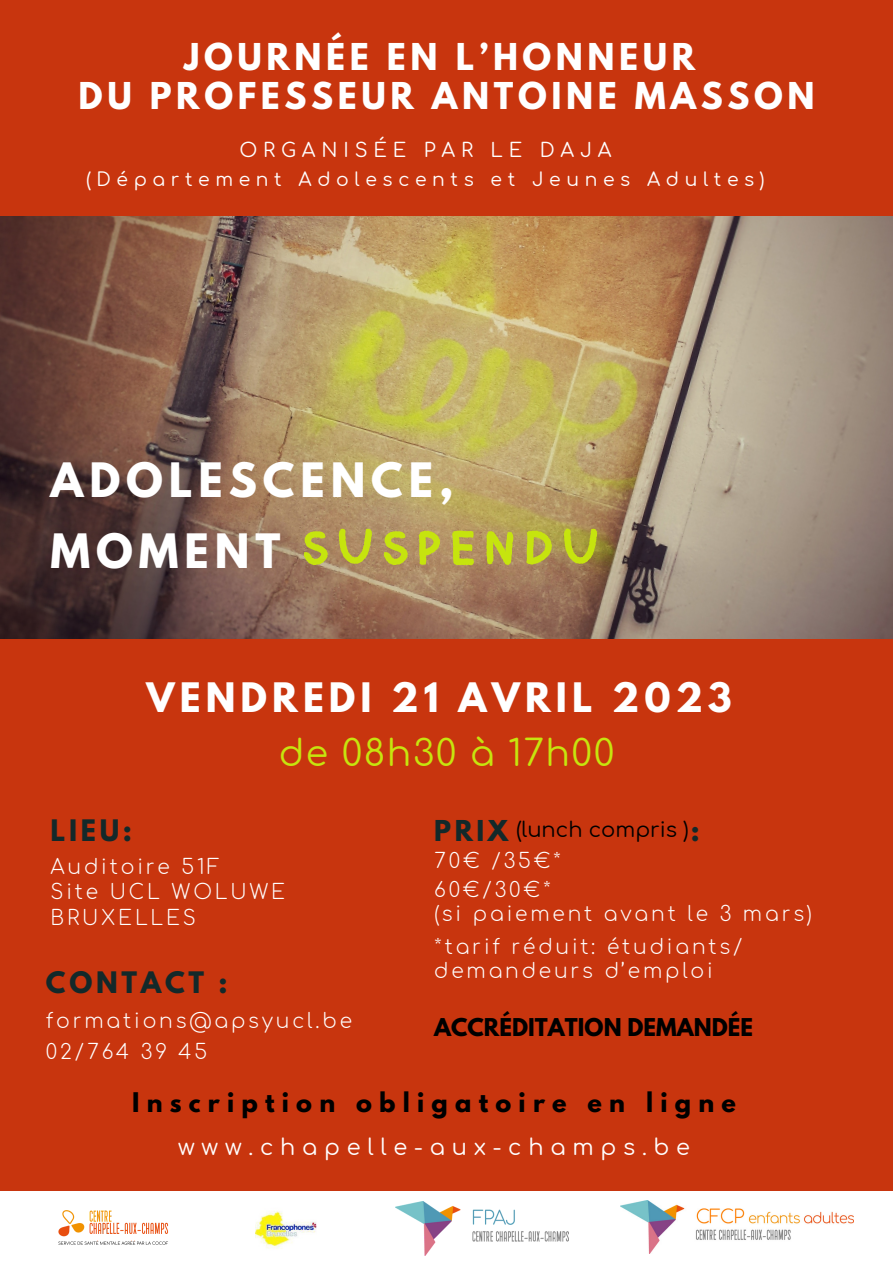
<style>
.page{position:relative;width:893px;height:1263px;background:#c8350e}
.page>*{position:absolute;margin:0;border:0;box-sizing:border-box;transform-origin:0 0}
.t1{font:50.25px "puimek";letter-spacing:.14em;color:#c6e40e}
.t2{font:700 42px "League Spartan";letter-spacing:.14em;color:#fff}
.t3{font:36.38px "Comfortaa";letter-spacing:.04em;color:#c6e40e}
.t4{font:700 36px "League Spartan";letter-spacing:.14em;color:#fff}
.t5{font:700 32.78px/38.8px "League Spartan";letter-spacing:.14em;color:#fff;text-align:center}
.t6{font:700 26.25px "League Spartan";letter-spacing:.14em;color:#13292a}
.t7{font:700 25.5px "League Spartan";color:#13292a}
.t8{font:700 24px "League Spartan";letter-spacing:.3em;color:#000}
.t9{font:22.5px "Comfortaa";letter-spacing:.3em;color:#fff}
.t10{font:700 21.75px "League Spartan";color:#000}
.t11{font:21px "Comfortaa";color:#000}
.t12{font:300 20.25px/25.7px "Comfortaa";letter-spacing:.14em;color:#fff}
.t13{font:19.5px "Comfortaa";letter-spacing:.3em;color:#fff}
.t14{font:18.75px "Comfortaa";letter-spacing:.3em;color:#fff}
.s1{font-family:"League Spartan";font-weight:700;font-size:42px;color:#fff}
</style>
<div class="page">
<img style="left:0;top:217px;width:893px;height:421px">
<div style="left:0;top:1191px;width:893px;height:72px;background:#fff"></div>
<img style="left:58px;top:1210px;width:110px;height:35px">
<img style="left:396px;top:1202px;width:172px;height:54px">
<img style="left:256px;top:1210px;width:60px;height:39px">
<img style="left:620px;top:1200px;width:234px;height:53px">
<h3 class="t5" style="left:79px;top:41px;width:737px">JOURNÉE EN L’HONNEUR<br>DU PROFESSEUR ANTOINE MASSON</h3>
<p class="t13" style="left:239px;top:139px;width:374px">ORGANISÉE PAR LE DAJA</p>
<p class="t14" style="left:86px;top:170px;width:680px">(Département Adolescents et Jeunes Adultes)</p>
<h2 class="t2" style="left:51px;top:460px;width:405px">ADOLESCENCE,</h2>
<h1 class="t1" style="left:51px;top:500px;width:550px"><span class="s1">MOMENT</span> SUSPENDU</h1>
<h3 class="t4" style="left:147px;top:680px;width:586px">VENDREDI 21 AVRIL 2023</h3>
<h3 class="t3" style="left:279px;top:733px;width:337px">de 08h30 à 17h00</h3>
<p class="t6" style="left:51px;top:818px;width:83px">LIEU:</p>
<p class="t12" style="left:51px;top:854px;width:236px">Auditoire 51F<br>Site UCL WOLUWE<br>BRUXELLES</p>
<p class="t6" style="left:46px;top:969px;width:183px">CONTACT :</p>
<p class="t12" style="left:46px;top:1006px;width:308px;line-height:30.8px">formations@apsyucl.be<br>02/764 39 45</p>
<p class="t7" style="left:434px;top:818px;width:76px">PRIX</p>
<p class="t7" style="left:691px;top:818px;width:10px">:</p>
<p class="t12" style="left:434px;top:846px;width:128px;line-height:29.2px">70€ /35€*<br>60€/30€*</p>
<p class="t12" style="left:434px;top:898px;width:379px;line-height:32.6px">(si paiement avant le 3 mars) *tarif réduit: étudiants/</p>
<p class="t12" style="left:434px;top:958px;width:280px">demandeurs d’emploi</p>
<p class="t11" style="left:516px;top:819px;width:174px">(lunch compris )</p>
<p class="t10" style="left:434px;top:1016px;width:320px">ACCRÉDITATION DEMANDÉE</p>
<p class="t8" style="left:132px;top:1090px;width:605px">Inscription obligatoire en ligne</p>
<p class="t9" style="left:178px;top:1135px;width:513px">www.chapelle-aux-champs.be</p>
</div>
